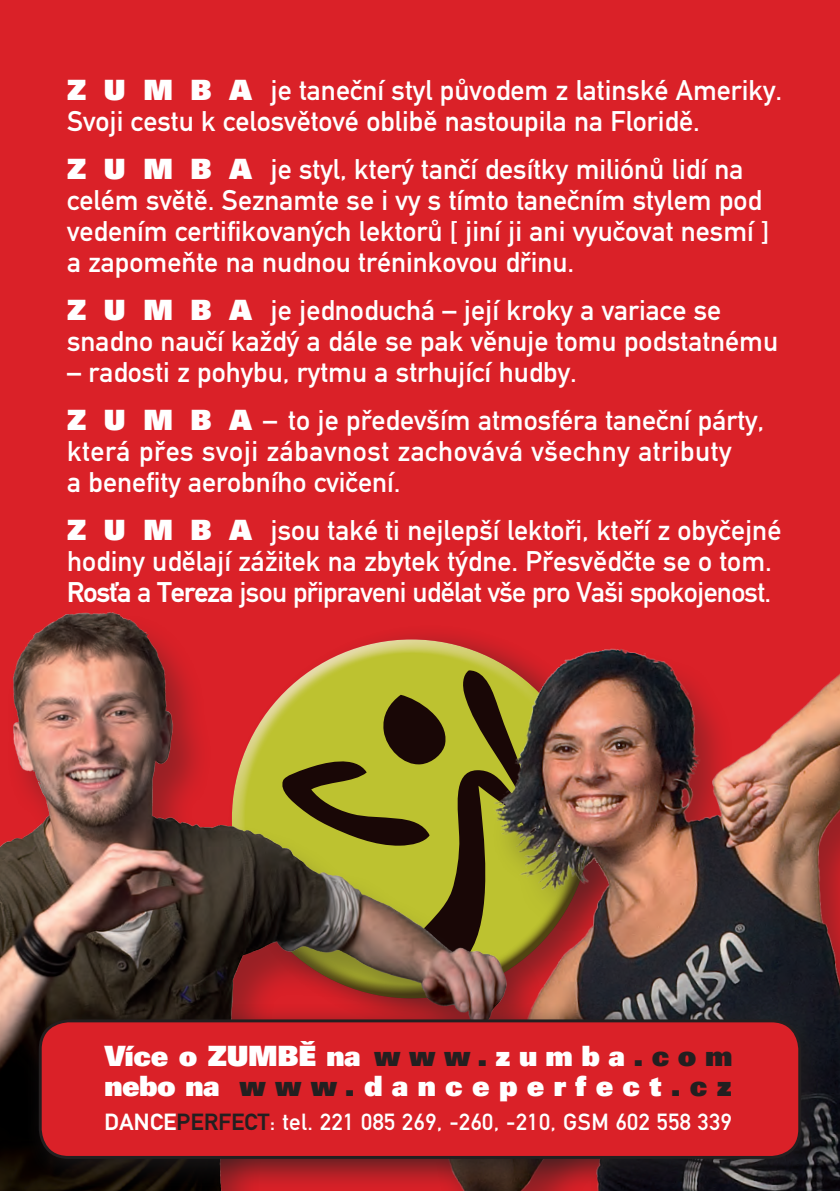
<style>
.page{position:relative;width:840px;height:1191px;background:#fff}
.page>*{position:absolute;margin:0;border:0;box-sizing:border-box;transform-origin:0 0}
.t1{font:28px/31px "Din CE";color:#fff}
.t2{font:900 28px/30px "Univers CE Extra";letter-spacing:.3em;color:#fff}
.t3{font:23px "Din CE";letter-spacing:.02em;color:#fff}
.s1{font-family:"Univers CE Extra";font-weight:900}
.s2{font-weight:700}
.s3{color:#231f20}
.s4{font-weight:700;color:#231f20}
</style>
<div class="page">
<div style="left:0;top:0;width:839px;height:1191px;background:#da2128"></div>
<img style="left:0;top:612px;width:410px;height:579px">
<img style="left:410px;top:634px;width:429px;height:557px">
<div style="left:20px;top:1001px;width:812px;height:189px;background:#231f20;opacity:.75"></div>
<div style="left:40px;top:1021px;width:759px;height:136px;background:#da2128;border-radius:28px"></div>
<div style="left:39px;top:1019px;width:761px;height:139px;border:3px solid #231f20;border-radius:28px"></div>
<p class="t1" style="left:67px;top:74px;width:716px;text-indent:76px"><span class="s1">m b a</span> je taneční styl původem z latinské Ameriky.<br>Svoji cestu k celosvětové oblibě nastoupila na Floridě.</p>
<p class="t2" style="left:67px;top:154px;width:10px">Zu</p>
<p class="t2" style="left:67px;top:75px;width:30px">Zu</p>
<p class="t1" style="left:67px;top:153px;width:703px;text-indent:76px"><span class="s1">m b a</span> je styl, který tančí desítky miliónů lidí na celém světě. Seznamte se i vy s tímto tanečním stylem pod vedením certifikovaných lektorů [ jiní ji ani vyučovat nesmí ] a zapomeňte na nudnou tréninkovou dřinu.</p>
<p class="t2" style="left:67px;top:295px;width:10px">Zu</p>
<p class="t1" style="left:67px;top:294px;width:712px;text-indent:76px"><span class="s1">m b a</span> je jednoduchá – její kroky a variace se snadno naučí každý a dále se pak věnuje tomu podstatnému</p>
<p class="t1" style="left:67px;top:356px;width:511px">– radosti z pohybu, rytmu a strhující hudby.</p>
<p class="t2" style="left:67px;top:405px;width:10px">Zu</p>
<p class="t1" style="left:67px;top:404px;width:698px;text-indent:76px"><span class="s1">m b a</span> – to je především atmosféra taneční párty, která přes svoji zábavnost zachovává všechny atributy<br>a benefity aerobního cvičení.</p>
<p class="t2" style="left:67px;top:515px;width:10px">Zu</p>
<p class="t1" style="left:67px;top:514px;width:715px;text-indent:76px"><span class="s1">m b a</span> jsou také ti nejlepší lektoři, kteří z obyčejné hodiny udělají zážitek na zbytek týdne. Přesvědčte se o tom.<br><span class="s2">Rosťa</span> a <span class="s2">Tereza</span> jsou připraveni udělat vše pro Vaši spokojenost.</p>
<p class="t2" style="left:104px;top:1041px;width:629px">Více o ZUMBĚ na <span class="s3">www.</span>zumba<span class="s3">.com </span>nebo na <span class="s3">www.</span>danceperfect<span class="s3">.cz</span></p>
<p class="t3" style="left:104px;top:1108px;width:628px"><span class="s2">Dance</span><span class="s4">Perfect</span>: tel. 221 085 269, -260, -210, GSM 602 558 339</p>
</div>
